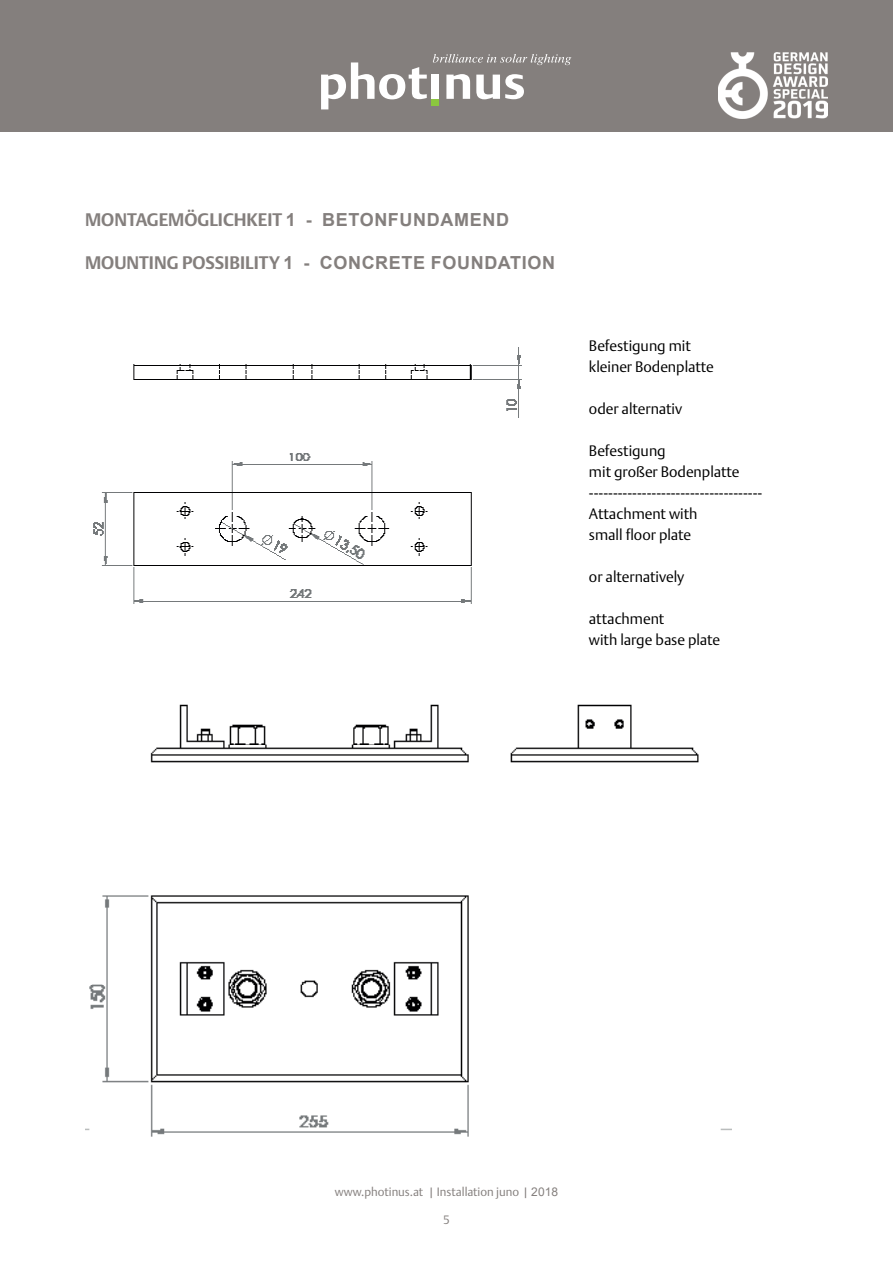
<style>
.page{position:relative;width:893px;height:1263px;background:#fff}
.page>*{position:absolute;margin:0;border:0;box-sizing:border-box;transform-origin:0 0}
.t1{font:700 18px "Arial";letter-spacing:.035em;color:#847f7d}
.t2{font:700 18px "DTL Argo ST";color:#847f7d}
.t3{font:300 15px/21px "DTL Argo T";color:#000001}
.t4{font:300 12px "DTL Argo T";color:#847f7d}
.s1{font-family:"Arial"}
.s2{font-family:"DTL Argo ST"}
.s3{font-family:"Arial";font-weight:400}
</style>
<div class="page">
<div style="left:0;top:0;width:893px;height:132px;background:#847f7d"></div>
<svg style="left:321px;top:62px;width:106px;height:47px"></svg>
<div style="left:431px;top:75px;width:8px;height:24px;background:#fff"></div>
<svg style="left:446px;top:74px;width:24px;height:25px"></svg>
<svg style="left:476px;top:74px;width:48px;height:25px"></svg>
<div style="left:431px;top:99px;width:8px;height:7px;background:#8bc63f"></div>
<svg style="left:433px;top:54px;width:138px;height:11px"></svg>
<img style="left:718px;top:53px;width:109px;height:66px">
<img style="left:93px;top:347px;width:429px;height:257px">
<img style="left:85px;top:704px;width:647px;height:433px">
<p class="t2" style="left:85px;top:209px;width:425px">MONTAGEMÖGLICHKEIT <span class="s1">1 - BETONFUNDAMEND</span></p>
<p class="t1" style="left:85px;top:250px;width:472px"><span class="s2">MOUNTING POSSIBILITY</span> 1 - CONCRETE FOUNDATION</p>
<p class="t3" style="left:589px;top:335px;width:127px">Befestigung mit kleiner Bodenplatte</p>
<p class="t3" style="left:589px;top:398px;width:95px">oder alternativ</p>
<p class="t3" style="left:589px;top:440px;width:175px">Befestigung<br>mit großer Bodenplatte ------------------------------------<br>Attachment with<br>small floor plate</p>
<p class="t3" style="left:589px;top:566px;width:97px">or alternatively</p>
<p class="t3" style="left:589px;top:608px;width:133px">attachment<br>with large base plate</p>
<p class="t4" style="left:335px;top:1184px;width:225px">www.photinus.at | Installation juno | <span class="s3">2018</span></p>
<p class="t4" style="left:443px;top:1212px;width:8px">5</p>
</div>
